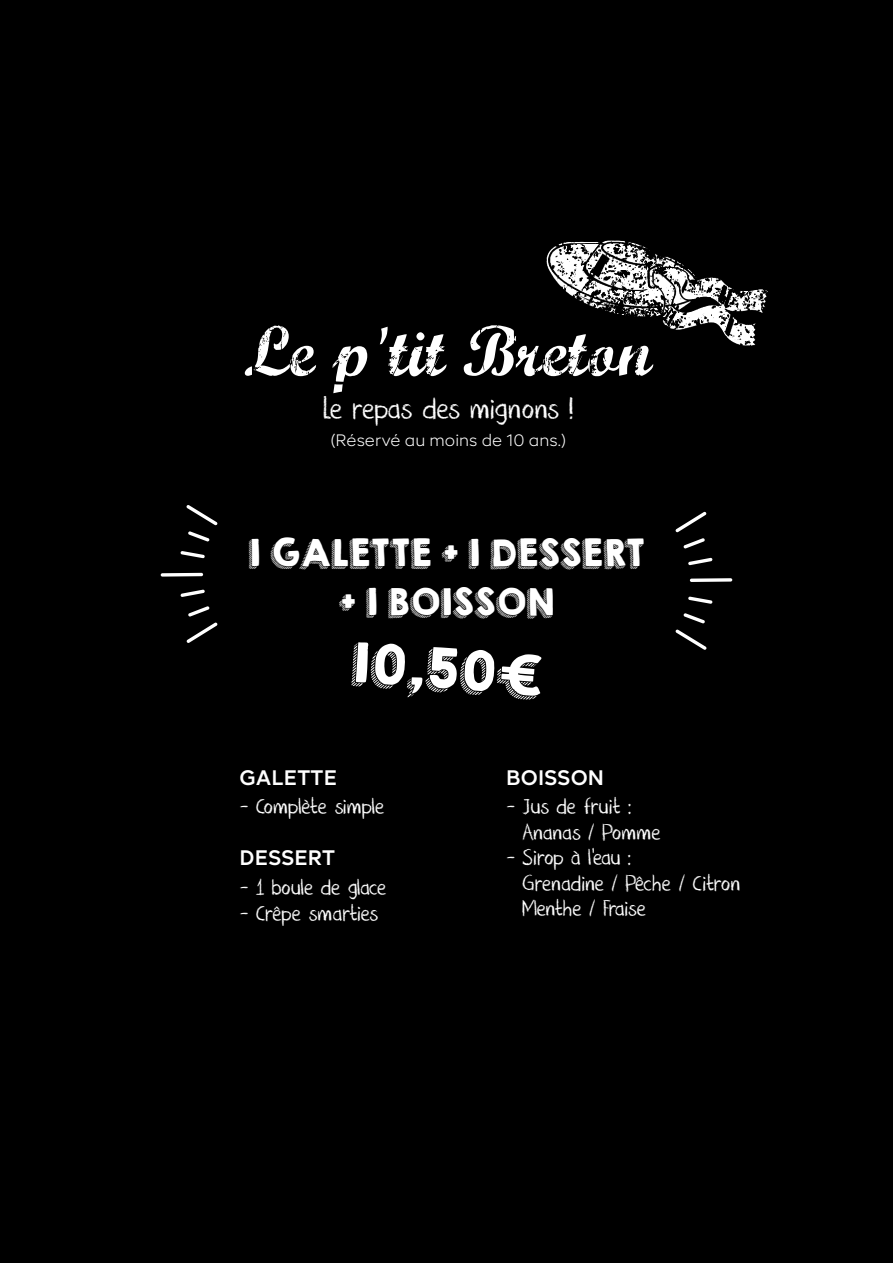
<style>
.page{position:relative;width:893px;height:1263px;background:#000}
.page>*{position:absolute;margin:0;border:0;box-sizing:border-box;transform-origin:0 0}
.t1{font:70.5px "Marcelle Script";color:#fff}
.t2{font:49.35px "KGHAPPY";color:#fff}
.t3{font:34.5px "DK Nouveau Crayon";letter-spacing:-.03em;color:#fff}
.t4{font:33.45px/48.8px "KGHAPPY";letter-spacing:-.02em;color:#fff;text-align:center}
.t5{font:25.5px/25.5px "DK Nouveau Crayon";letter-spacing:-.03em;color:#fff}
.t6{font:600 21px "BR Candor";letter-spacing:.01em;color:#fff}
.t7{font:300 16.5px "BR Candor";color:#fff}
</style>
<div class="page">
<svg style="left:181px;top:551px;width:24px;height:7px"></svg>
<svg style="left:188px;top:531px;width:21px;height:11px"></svg>
<svg style="left:186px;top:505px;width:31px;height:20px"></svg>
<svg style="left:180px;top:590px;width:25px;height:7px"></svg>
<svg style="left:187px;top:623px;width:30px;height:20px"></svg>
<svg style="left:161px;top:573px;width:42px;height:4px"></svg>
<svg style="left:188px;top:606px;width:21px;height:10px"></svg>
<svg style="left:688px;top:597px;width:24px;height:7px"></svg>
<svg style="left:684px;top:613px;width:21px;height:10px"></svg>
<svg style="left:676px;top:629px;width:31px;height:21px"></svg>
<svg style="left:688px;top:558px;width:24px;height:7px"></svg>
<svg style="left:676px;top:512px;width:30px;height:20px"></svg>
<svg style="left:690px;top:578px;width:42px;height:4px"></svg>
<svg style="left:684px;top:538px;width:21px;height:10px"></svg>
<img style="left:546px;top:240px;width:222px;height:106px">
<h1 class="t1" style="left:244px;top:302px;width:409px">Le p'tit Breton</h1>
<h3 class="t3" style="left:323px;top:391px;width:253px">Le repas des mignons !</h3>
<p class="t7" style="left:330px;top:430px;width:237px">(Réservé au moins de 10 ans.)</p>
<h3 class="t4" style="left:248px;top:529px;width:399px">1 GALETTE + 1 DESSERT + 1 BOISSON</h3>
<h2 class="t2" style="left:354px;top:624px;width:194px;rotate:4deg">10,50€</h2>
<p class="t6" style="left:240px;top:764px;width:99px">GALETTE</p>
<p class="t5" style="left:240px;top:794px;width:147px">- Complète simple</p>
<p class="t6" style="left:240px;top:845px;width:97px">DESSERT</p>
<p class="t5" style="left:240px;top:875px;width:149px">- 1 boule de glace</p>
<p class="t5" style="left:240px;top:901px;width:141px">- Crêpe smarties</p>
<p class="t6" style="left:506px;top:764px;width:100px">BOISSON</p>
<p class="t5" style="left:522px;top:794px;width:141px;text-indent:-16px">- Jus de fruit :<br>Ananas / Pomme</p>
<p class="t5" style="left:522px;top:845px;width:220px;text-indent:-16px">- Sirop à l'eau :<br>Grenadine / Pêche / Citron<br>Menthe / Fraise</p>
</div>
